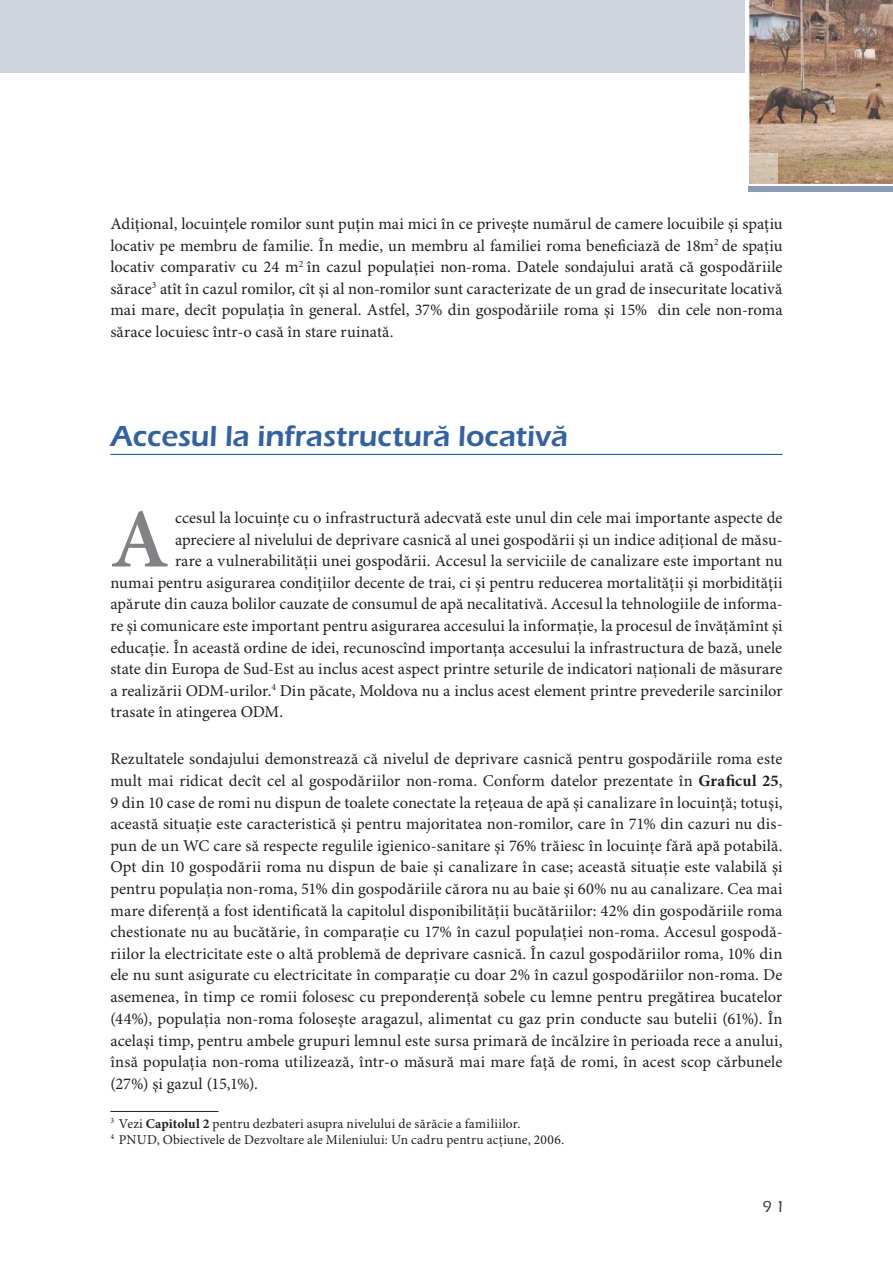
<style>
.page{position:relative;width:893px;height:1263px;background:#fff}
.page>*{position:absolute;margin:0;border:0;box-sizing:border-box;transform-origin:0 0}
.t1{font:600 83.85px "Minion Pro";color:#808285}
.t2{font:700 30px "Eras ITCRO";letter-spacing:-.005em;color:#3362a3}
.t3{font:16.5px/21.6px "Minion Pro";letter-spacing:.005em;color:#231f20;text-align:justify}
.t4{font:16.5px "Eras ITCRO";color:#404041}
.t5{font:13.5px/16.2px "Minion Pro";letter-spacing:.01em;color:#231f20}
.s1{font-weight:700}
</style>
<div class="page">
<img style="left:749px;top:0;width:143px;height:184px">
<div style="left:0;top:0;width:744px;height:73px;background:#cfd4df"></div>
<div style="left:748px;top:187px;width:144px;height:5px;background:#8b9cb5"></div>
<img style="left:749px;top:153px;width:28px;height:31px">
<hr style="left:110px;top:454px;width:672px;height:1px;background:#004e96">
<hr style="left:110px;top:1111px;width:108px;height:1px;background:#231f20">
<p class="t3" style="left:110px;top:214px;width:673px">Adiţional, locuinţele romilor sunt puţin mai mici în ce priveşte numărul de camere locuibile şi spaţiu locativ pe membru de familie. În medie, un membru al familiei roma beneficiază de 18m<sup>2</sup> de spaţiu locativ comparativ cu 24 m<sup>2</sup> în cazul populaţiei non-roma. Datele sondajului arată că gospodăriile sărace<sup>3</sup> atît în cazul romilor, cît şi al non-romilor sunt caracterizate de un grad de insecuritate locativă mai mare, decît populaţia în general. Astfel, 37% din gospodăriile roma şi 15% din cele non-roma sărace locuiesc într-o casă în stare ruinată.</p>
<h2 class="t2" style="left:110px;top:426px;width:459px">Accesul la infrastructură locativă</h2>
<h1 class="t1" style="left:110px;top:506px;width:60px">A</h1>
<p class="t3" style="left:175px;top:508px;width:609px">ccesul la locuinţe cu o infrastructură adecvată este unul din cele mai importante aspecte de</p>
<p class="t3" style="left:175px;top:530px;width:609px">apreciere al nivelului de deprivare casnică al unei gospodării şi un indice adiţional de măsu-</p>
<p class="t3" style="left:175px;top:552px;width:609px">rare a vulnerabilităţii unei gospodării. Accesul la serviciile de canalizare este important nu</p>
<p class="t3" style="left:110px;top:573px;width:673px">numai pentru asigurarea condiţiilor decente de trai, ci şi pentru reducerea mortalităţii şi morbidităţii</p>
<p class="t3" style="left:110px;top:595px;width:673px">apărute din cauza bolilor cauzate de consumul de apă necalitativă. Accesul la tehnologiile de informa-</p>
<p class="t3" style="left:110px;top:616px;width:673px">re şi comunicare este important pentru asigurarea accesului la informaţie, la procesul de învăţămînt şi</p>
<p class="t3" style="left:110px;top:638px;width:673px">educaţie. În această ordine de idei, recunoscînd importanţa accesului la infrastructura de bază, unele</p>
<p class="t3" style="left:110px;top:660px;width:673px">state din Europa de Sud-Est au inclus acest aspect printre seturile de indicatori naţionali de măsurare</p>
<p class="t3" style="left:110px;top:681px;width:673px">a realizării ODM-urilor.<sup>4</sup> Din păcate, Moldova nu a inclus acest element printre prevederile sarcinilor</p>
<p class="t3" style="left:110px;top:703px;width:174px">trasate în atingerea ODM.</p>
<p class="t3" style="left:110px;top:750px;width:673px">Rezultatele sondajului demonstrează că nivelul de deprivare casnică pentru gospodăriile roma este mult mai ridicat decît cel al gospodăriilor non-roma. Conform datelor prezentate în <span class="s1">Graficul 25</span>, 9 din 10 case de romi nu dispun de toalete conectate la reţeaua de apă şi canalizare în locuinţă; totuşi, această situaţie este caracteristică şi pentru majoritatea non-romilor, care în 71% din cazuri nu dis&shy;pun de un WC care să respecte regulile igienico-sanitare şi 76% trăiesc în locuinţe fără apă potabilă.<br>Opt din 10 gospodării roma nu dispun de baie şi canalizare în case; această situaţie este valabilă şi pentru populaţia non-roma, 51% din gospodăriile cărora nu au baie şi 60% nu au canalizare. Cea mai mare diferenţă a fost identificată la capitolul disponibilităţii bucătăriilor: 42% din gospodăriile roma chestionate nu au bucătărie, în comparaţie cu 17% în cazul populaţiei non-roma. Accesul gospodă&shy;riilor la electricitate este o altă problemă de deprivare casnică. În cazul gospodăriilor roma, 10% din ele nu sunt asigurate cu electricitate în comparaţie cu doar 2% în cazul gospodăriilor non-roma. De asemenea, în timp ce romii folosesc cu preponderenţă sobele cu lemne pentru pregătirea bucatelor (44%), populaţia non-roma foloseşte aragazul, alimentat cu gaz prin conducte sau butelii (61%). În acelaşi timp, pentru ambele grupuri lemnul este sursa primară de încălzire în perioada rece a anului, însă populaţia non-roma utilizează, într-o măsură mai mare faţă de romi, în acest scop cărbunele (27%) şi gazul (15,1%).</p>
<p class="t5" style="left:110px;top:1116px;width:455px"><sup>3</sup> Vezi <span class="s1">Capitolul 2</span> pentru dezbateri asupra nivelului de sărăcie a familiilor.<br><sup>4</sup> PNUD, Obiectivele de Dezvoltare ale Mileniului: Un cadru pentru acţiune, 2006.</p>
<p class="t4" style="left:762px;top:1201px;width:24px">91</p>
</div>
